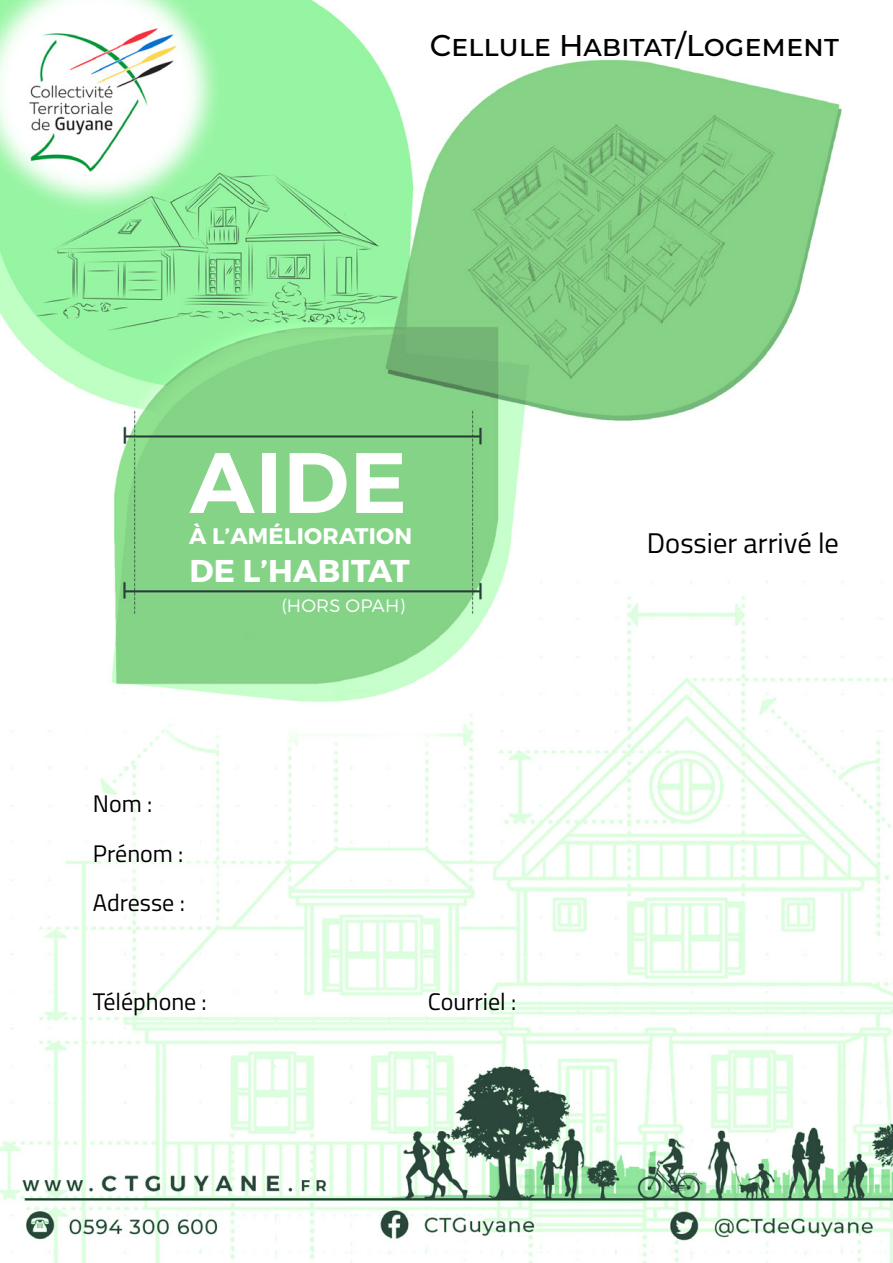
<style>
.page{position:relative;width:893px;height:1263px;background:#fff}
.page>*{position:absolute;margin:0;border:0;box-sizing:border-box;transform-origin:0 0}
.t1{font:600 85.5px "Montserrat";color:#fff}
.t2{font:700 31.5px "Montserrat";letter-spacing:.01em;color:#fff}
.t3{font:500 30px "Montserrat";color:#000}
.t4{font:28.5px "Titillium";color:#000}
.t5{font:24px "Titillium";color:#000}
.t6{font:700 22.5px "Montserrat";letter-spacing:.01em;color:#fff}
.t7{font:300 18px "Montserrat";letter-spacing:.01em;color:#fff}
.s1{font-style:inherit}
</style>
<div class="page">
<img style="left:0;top:0;width:893px;height:1263px">
<p class="t3" style="left:430px;top:24px;width:411px">Cellule Habitat/Logement</p>
<p class="t1" style="left:190px;top:430px;width:219px">AIDE</p>
<p class="t6" style="left:189px;top:522px;width:224px">À L’AMÉLIORATION</p>
<p class="t2" style="left:189px;top:551px;width:222px">DE L’HABITAT</p>
<p class="t7" style="left:281px;top:594px;width:125px">(HORS OPAH)</p>
<p class="t5" style="left:93px;top:786px;width:61px">Nom <span class="s1">:</span></p>
<p class="t5" style="left:93px;top:836px;width:92px">Prénom :</p>
<p class="t5" style="left:93px;top:885px;width:93px">Adresse :</p>
<p class="t4" style="left:647px;top:522px;width:194px">Dossier arrivé le</p>
<p class="t5" style="left:93px;top:984px;width:115px">Téléphone :</p>
<p class="t5" style="left:428px;top:984px;width:90px">Courriel :</p>
</div>
